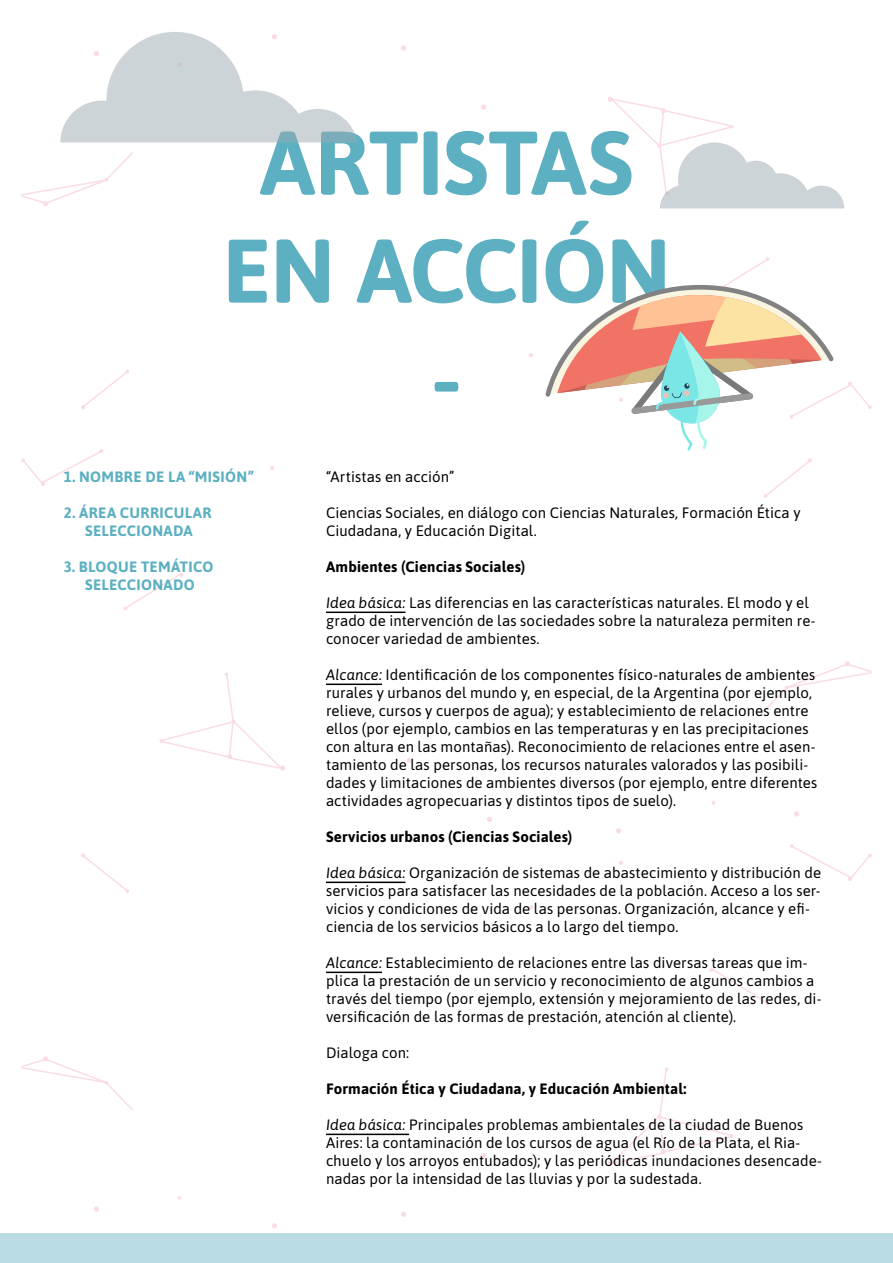
<style>
.page{position:relative;width:893px;height:1263px;background:#fff}
.page>*{position:absolute;margin:0;border:0;box-sizing:border-box;transform-origin:0 0}
.t1{font:700 90px/108px "Asap";letter-spacing:-.01em;color:#5cb0c1;text-align:center}
.t2{font:15px/18px "Asap";letter-spacing:.005em;color:#000}
.t3{font:700 15px "Asap";letter-spacing:.01em;color:#000}
.t4{font:700 15px/18px "Asap";letter-spacing:.025em;color:#5cb0c1;text-align:center}
.s1{font-style:italic}
</style>
<div class="page">
<svg style="left:401px;top:46px;width:5px;height:5px"></svg>
<svg style="left:481px;top:104px;width:5px;height:6px"></svg>
<svg style="left:529px;top:353px;width:4px;height:4px"></svg>
<svg style="left:81px;top:370px;width:48px;height:39px"></svg>
<svg style="left:21px;top:152px;width:112px;height:54px"></svg>
<svg style="left:794px;top:811px;width:5px;height:6px"></svg>
<svg style="left:616px;top:828px;width:5px;height:5px"></svg>
<svg style="left:487px;top:817px;width:5px;height:5px"></svg>
<svg style="left:407px;top:758px;width:5px;height:5px"></svg>
<svg style="left:270px;top:466px;width:4px;height:4px"></svg>
<svg style="left:360px;top:510px;width:4px;height:4px"></svg>
<svg style="left:764px;top:458px;width:48px;height:40px"></svg>
<svg style="left:760px;top:661px;width:112px;height:54px"></svg>
<svg style="left:159px;top:672px;width:126px;height:99px"></svg>
<svg style="left:124px;top:573px;width:59px;height:37px"></svg>
<svg style="left:21px;top:449px;width:82px;height:37px"></svg>
<svg style="left:178px;top:1196px;width:3px;height:4px"></svg>
<svg style="left:94px;top:1206px;width:5px;height:6px"></svg>
<svg style="left:272px;top:1223px;width:5px;height:5px"></svg>
<svg style="left:401px;top:1212px;width:5px;height:5px"></svg>
<svg style="left:481px;top:1153px;width:5px;height:5px"></svg>
<svg style="left:619px;top:861px;width:4px;height:4px"></svg>
<svg style="left:529px;top:905px;width:4px;height:4px"></svg>
<svg style="left:81px;top:853px;width:48px;height:40px"></svg>
<svg style="left:21px;top:1056px;width:112px;height:54px"></svg>
<svg style="left:608px;top:1067px;width:126px;height:99px"></svg>
<svg style="left:710px;top:968px;width:59px;height:37px"></svg>
<svg style="left:790px;top:844px;width:82px;height:37px"></svg>
<div style="left:0;top:1234px;width:893px;height:29px;background:#b8dce1"></div>
<hr style="left:326px;top:611px;width:79px;height:2px;background:#000">
<hr style="left:326px;top:683px;width:56px;height:2px;background:#000">
<hr style="left:326px;top:881px;width:79px;height:2px;background:#000">
<hr style="left:326px;top:971px;width:56px;height:2px;background:#000">
<hr style="left:326px;top:1133px;width:83px;height:2px;background:#000">
<svg style="left:60px;top:32px;width:297px;height:110px"></svg>
<svg style="left:608px;top:97px;width:236px;height:111px"></svg>
<svg style="left:545px;top:257px;width:327px;height:194px"></svg>
<h1 class="t1" style="left:222px;top:105px;width:450px">ARTISTAS<br>EN ACCIÓN -</h1>
<p class="t4" style="left:64px;top:467px;width:191px">1. NOMBRE DE LA “MISIÓN”</p>
<p class="t4" style="left:64px;top:503px;width:149px">2. ÁREA CURRICULAR<br>SELECCIONADA</p>
<p class="t4" style="left:64px;top:557px;width:151px">3. BLOQUE TEMÁTICO<br>SELECCIONADO</p>
<p class="t2" style="left:326px;top:467px;width:130px">“Artistas en acción”</p>
<p class="t2" style="left:326px;top:503px;width:476px">Ciencias Sociales, en diálogo con Ciencias Naturales, Formación Ética y<br>Ciudadana, y Educación Digital.</p>
<p class="t3" style="left:326px;top:556px;width:201px">Ambientes (Ciencias Sociales)</p>
<p class="t2" style="left:326px;top:593px;width:491px"><span class="s1">Idea básica:</span> Las diferencias en las características naturales. El modo y el grado de intervención de las sociedades sobre la naturaleza permiten re&shy;conocer variedad de ambientes.</p>
<p class="t2" style="left:326px;top:665px;width:493px"><span class="s1">Alcance:</span> Identificación de los componentes físico-naturales de ambientes rurales y urbanos del mundo y, en especial, de la Argentina (por ejemplo, relieve, cursos y cuerpos de agua); y establecimiento de relaciones entre ellos (por ejemplo, cambios en las temperaturas y en las precipitaciones con altura en las montañas). Reconocimiento de relaciones entre el asen&shy;tamiento de las personas, los recursos naturales valorados y las posibili&shy;dades y limitaciones de ambientes diversos (por ejemplo, entre diferentes actividades agropecuarias y distintos tipos de suelo).</p>
<p class="t3" style="left:326px;top:826px;width:248px">Servicios urbanos (Ciencias Sociales)</p>
<p class="t2" style="left:326px;top:863px;width:497px"><span class="s1">Idea básica:</span> Organización de sistemas de abastecimiento y distribución de servicios para satisfacer las necesidades de la población. Acceso a los ser&shy;vicios y condiciones de vida de las personas. Organización, alcance y efi&shy;ciencia de los servicios básicos a lo largo del tiempo.</p>
<p class="t2" style="left:326px;top:953px;width:497px"><span class="s1">Alcance:</span> Establecimiento de relaciones entre las diversas tareas que im&shy;plica la prestación de un servicio y reconocimiento de algunos cambios a través del tiempo (por ejemplo, extensión y mejoramiento de las redes, di&shy;versificación de las formas de prestación, atención al cliente).</p>
<p class="t2" style="left:326px;top:1043px;width:85px">Dialoga con:</p>
<p class="t3" style="left:326px;top:1078px;width:362px">Formación Ética y Ciudadana, y Educación Ambiental:</p>
<p class="t2" style="left:326px;top:1115px;width:497px"><span class="s1">Idea básica:</span> Principales problemas ambientales de la ciudad de Buenos Aires: la contaminación de los cursos de agua (el Río de la Plata, el Ria&shy;chuelo y los arroyos entubados); y las periódicas inundaciones desencade&shy;nadas por la intensidad de las lluvias y por la sudestada.</p>
</div>
